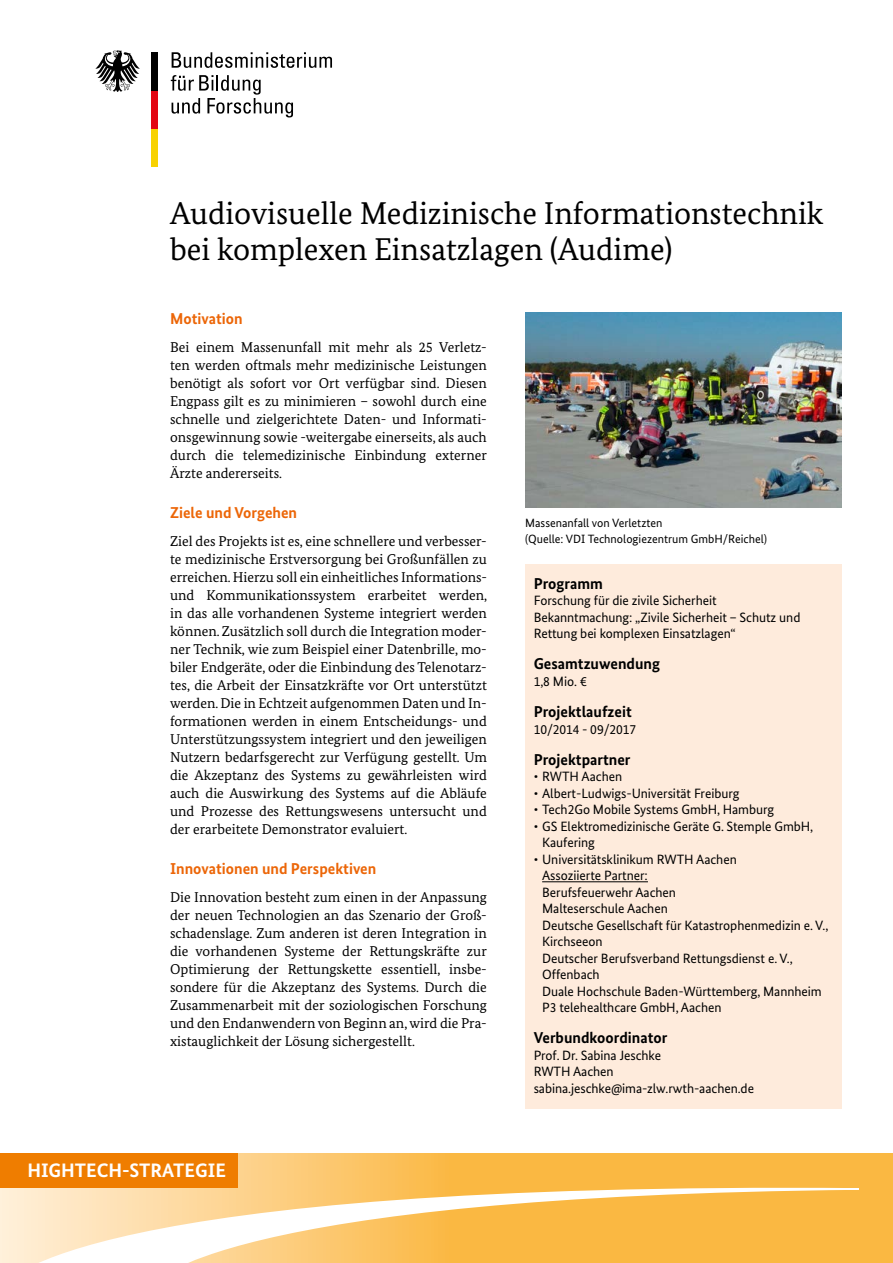
<style>
.page{position:relative;width:893px;height:1263px;background:#fff}
.page>*{position:absolute;margin:0;border:0;box-sizing:border-box;transform-origin:0 0}
.t1{font:31.5px/36px "Bundes Serif";color:#000}
.t2{font:700 19.5px "Bundes Sans Office";color:#fff}
.t3{font:700 15.75px "Bundes Sans";color:#000}
.t4{font:700 15.75px "Bundes Sans";color:#ec6608}
.P_Start{font:14.25px/18px "Bundes Serif";color:#000;text-align:justify}
.P_Kasten{font:13.5px/16.5px "Bundes Sans";letter-spacing:-.005em;color:#000}
.LI_Ohne{font:13.5px/16.5px "Bundes Sans";letter-spacing:-.005em;color:#000}
.t5{font:12px "Bundes Sans";color:#000}
</style>
<div class="page">
<div style="left:525px;top:564px;width:317px;height:544px;background:#feebdc"></div>
<hr style="left:542px;top:881px;width:106px;height:1px;background:#000">
<svg style="left:171px;top:75px;width:122px;height:42px"></svg>
<svg style="left:172px;top:52px;width:160px;height:16px"></svg>
<div style="left:151px;top:129px;width:7px;height:38px;background:#f8d200"></div>
<div style="left:151px;top:90px;width:7px;height:39px;background:#e30613"></div>
<div style="left:151px;top:52px;width:7px;height:39px;background:#000"></div>
<svg style="left:95px;top:50px;width:45px;height:42px"></svg>
<img style="left:525px;top:312px;width:317px;height:195px">
<svg style="left:0;top:1153px;width:893px;height:110px;background:#fabc50"></svg>
<div style="left:0;top:1153px;width:238px;height:35px;background:#ef7d00"></div>
<svg style="left:5px;top:1182px;width:855px;height:81px"></svg>
<h1 class="t1" style="left:170px;top:195px;width:655px">Audiovisuelle Medizinische Informationstechnik bei komplexen Einsatzlagen (Audime)</h1>
<h2 class="t4" style="left:170px;top:309px;width:74px">Motivation</h2>
<p class="P_Start" style="left:170px;top:338px;width:318px">Bei einem Massenunfall mit mehr als 25 Verletz&shy;ten werden oftmals mehr medizinische Leistungen benötigt als sofort vor Ort verfügbar sind. Diesen Engpass gilt es zu minimieren – sowohl durch eine schnelle und zielgerichtete Daten- und Informati&shy;onsgewinnung sowie -weitergabe einerseits, als auch durch die telemedizinische Einbindung externer Ärzte andererseits.</p>
<h2 class="t4" style="left:170px;top:503px;width:129px">Ziele und Vorgehen</h2>
<p class="P_Start" style="left:170px;top:532px;width:319px">Ziel des Projekts ist es, eine schnellere und verbesser&shy;te medizinische Erstversorgung bei Großunfällen zu erreichen. Hierzu soll ein einheitliches Informations&shy;und Kommunikationssystem erarbeitet werden, in das alle vorhandenen Systeme integriert werden können. Zusätzlich soll durch die Integration moder&shy;ner Technik, wie zum Beispiel einer Datenbrille, mo&shy;biler Endgeräte, oder die Einbindung des Telenotarz&shy;tes, die Arbeit der Einsatzkräfte vor Ort unterstützt werden. Die in Echtzeit aufgenommen Daten und In&shy;formationen werden in einem Entscheidungs- und Unterstützungssystem integriert und den jeweiligen Nutzern bedarfsgerecht zur Verfügung gestellt. Um die Akzeptanz des Systems zu gewährleisten wird auch die Auswirkung des Systems auf die Abläufe und Prozesse des Rettungswesens untersucht und der erarbeitete Demonstrator evaluiert.</p>
<h2 class="t4" style="left:170px;top:859px;width:208px">Innovationen und Perspektiven</h2>
<p class="P_Start" style="left:170px;top:888px;width:318px">Die Innovation besteht zum einen in der Anpassung der neuen Technologien an das Szenario der Groß&shy;schadenslage. Zum anderen ist deren Integration in die vorhandenen Systeme der Rettungskräfte zur Optimierung der Rettungskette essentiell, insbe&shy;sondere für die Akzeptanz des Systems. Durch die Zusammenarbeit mit der soziologischen Forschung und den Endanwendern von Beginn an, wird die Pra&shy;xistauglichkeit der Lösung sichergestellt.</p>
<h2 class="t2" style="left:27px;top:1159px;width:200px">HIGHTECH-STRATEGIE</h2>
<h2 class="t2" style="left:32px;top:1159px;width:139px">WISSENSCHAFT</h2>
<h2 class="t2" style="left:78px;top:1159px;width:83px">BILDUNG</h2>
<p class="t5" style="left:525px;top:515px;width:139px">Massenanfall von Verletzten</p>
<p class="t5" style="left:525px;top:531px;width:243px">(Quelle: VDI Technologiezentrum GmbH/Reichel)</p>
<h3 class="t3" style="left:534px;top:574px;width:71px">Programm</h3>
<p class="P_Kasten" style="left:534px;top:592px;width:185px">Forschung für die zivile Sicherheit</p>
<p class="P_Kasten" style="left:534px;top:609px;width:268px">Bekanntmachung: „Zivile Sicherheit – Schutz und<br>Rettung bei komplexen Einsatzlagen“</p>
<h3 class="t3" style="left:534px;top:654px;width:128px">Gesamtzuwendung</h3>
<p class="P_Kasten" style="left:534px;top:673px;width:55px">1,8 Mio. €</p>
<h3 class="t3" style="left:534px;top:702px;width:100px">Projektlaufzeit</h3>
<p class="P_Kasten" style="left:534px;top:720px;width:104px">10/2014 - 09/2017</p>
<h3 class="t3" style="left:534px;top:749px;width:98px">Projektpartner</h3>
<p class="P_Kasten" style="left:534px;top:768px;width:90px">• RWTH Aachen</p>
<p class="P_Kasten" style="left:534px;top:784px;width:207px">• Albert-Ludwigs-Universität Freiburg</p>
<p class="P_Kasten" style="left:534px;top:801px;width:242px">• Tech2Go Mobile Systems GmbH, Hamburg</p>
<p class="P_Kasten" style="left:542px;top:817px;width:273px;text-indent:-9px">• GS Elektromedizinische Geräte G. Stemple GmbH,<br>Kaufering</p>
<p class="P_Kasten" style="left:534px;top:850px;width:205px">• Universitätsklinikum RWTH Aachen</p>
<p class="LI_Ohne" style="left:542px;top:867px;width:107px">Assoziierte Partner:</p>
<p class="LI_Ohne" style="left:542px;top:883px;width:135px">Berufsfeuerwehr Aachen</p>
<p class="LI_Ohne" style="left:542px;top:900px;width:127px">Malteserschule Aachen</p>
<p class="LI_Ohne" style="left:542px;top:916px;width:288px">Deutsche Gesellschaft für Katastrophenmedizin e. V.,<br>Kirchseeon</p>
<p class="LI_Ohne" style="left:542px;top:949px;width:252px">Deutscher Berufsverband Rettungsdienst e. V.,<br>Offenbach</p>
<p class="LI_Ohne" style="left:542px;top:982px;width:281px">Duale Hochschule Baden-Württemberg, Mannheim</p>
<p class="LI_Ohne" style="left:542px;top:999px;width:181px">P3 telehealthcare GmbH, Aachen</p>
<h3 class="t3" style="left:534px;top:1028px;width:135px">Verbundkoordinator</h3>
<p class="P_Kasten" style="left:534px;top:1046px;width:129px">Prof. Dr. Sabina Jeschke</p>
<p class="P_Kasten" style="left:534px;top:1063px;width:82px">RWTH Aachen</p>
<p class="P_Kasten" style="left:534px;top:1079px;width:222px">sabina.jeschke@ima-zlw.rwth-aachen.de</p>
</div>
